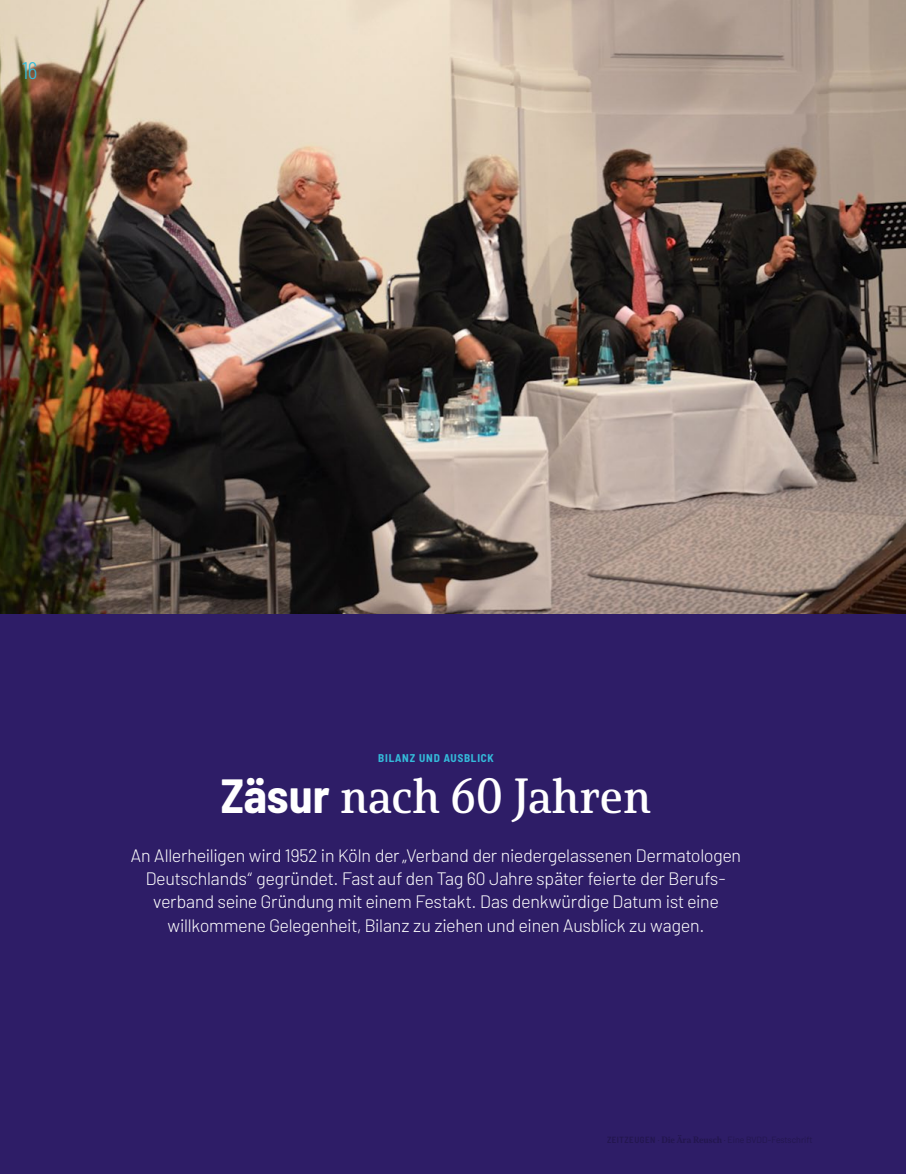
<style>
.page{position:relative;width:906px;height:1174px;background:#fff}
.page>*{position:absolute;margin:0;border:0;box-sizing:border-box;transform-origin:0 0}
.t1{font:48px "Solitas Serif Nor Dem";color:#fff}
.t2{font:300 24px "Barlow Condensed";color:#34bbda}
.t3{font:300 18px/23.2px "Barlow";letter-spacing:-.005em;color:#fff;text-align:center}
.t4{font:700 semi-condensed 11.25px "Barlow";letter-spacing:.075em;color:#34bbda}
.s1{font-family:"Barlow";font-weight:700;font-stretch:semi-condensed}
</style>
<div class="page">
<img style="left:0;top:0;width:906px;height:614px">
<div style="left:0;top:614px;width:906px;height:560px;background:#2e1d67"></div>
<h2 class="t2" style="left:22px;top:53px;width:17px">16</h2>
<p class="t4" style="left:378px;top:749px;width:117px">BILANZ UND AUSBLICK</p>
<h1 class="t1" style="left:221px;top:766px;width:432px"><span class="s1">Zäsur</span> nach 60 Jahren</h1>
<p class="t3" style="left:131px;top:842px;width:612px">An Allerheiligen wird 1952 in Köln der „Verband der niedergelassenen Dermatologen Deutschlands“ gegründet. Fast auf den Tag 60 Jahre später feierte der Berufs&shy;verband seine Gründung mit einem Festakt. Das denkwürdige Datum ist eine willkommene Gelegenheit, Bilanz zu ziehen und einen Ausblick zu wagen.</p>
</div>
